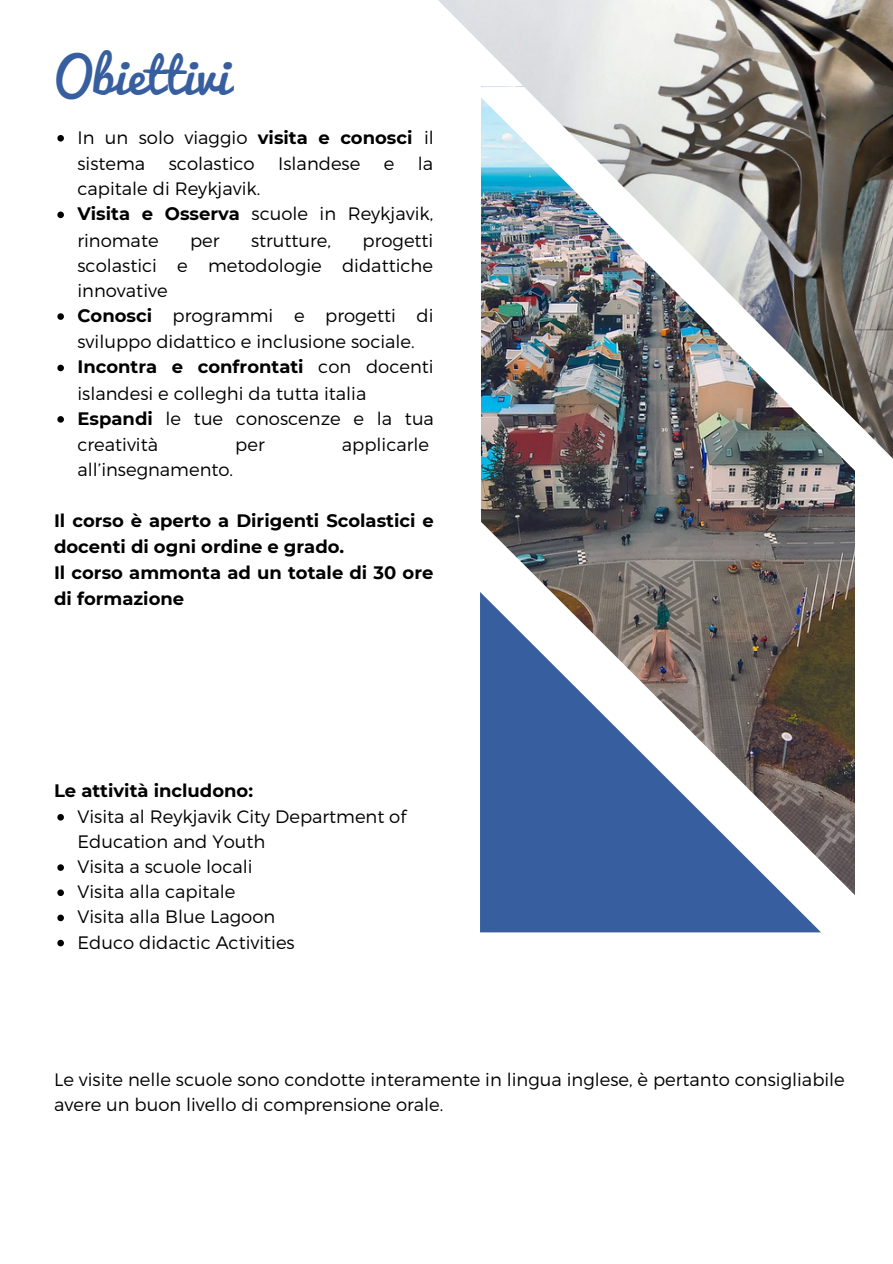
<style>
.page{position:relative;width:893px;height:1264px;background:#fff}
.page>*{position:absolute;margin:0;border:0;box-sizing:border-box;transform-origin:0 0}
.t1{font:48px "Pacifico";color:#375e9e}
.t2{font:300 18px/25.5px "Montserrat";color:#000}
.t3{font:700 18px/26.2px "Montserrat";color:#000}
.s1{font-weight:700}
</style>
<div class="page">
<svg style="left:57px;top:135px;width:7px;height:6px"></svg>
<svg style="left:57px;top:211px;width:7px;height:7px"></svg>
<svg style="left:57px;top:313px;width:7px;height:7px"></svg>
<svg style="left:57px;top:365px;width:7px;height:6px"></svg>
<svg style="left:57px;top:416px;width:7px;height:6px"></svg>
<svg style="left:507px;top:548px;width:348px;height:347px;background:#756e66"></svg>
<img style="left:438px;top:0;width:454px;height:548px">
<svg style="left:480px;top:592px;width:341px;height:340px;fill:#385e9e"></svg>
<svg style="left:57px;top:814px;width:7px;height:6px"></svg>
<svg style="left:57px;top:864px;width:7px;height:6px"></svg>
<svg style="left:57px;top:889px;width:7px;height:7px"></svg>
<svg style="left:57px;top:914px;width:7px;height:7px"></svg>
<svg style="left:57px;top:939px;width:7px;height:7px"></svg>
<h1 class="t1" style="left:54px;top:51px;width:177px">Obiettivi</h1>
<p class="t2" style="left:77px;top:123px;width:358px;line-height:26.2px">In un solo viaggio <span class="s1">visita e conosci</span> il sistema</p>
<p class="t2" style="left:169px;top:150px;width:87px">scolastico</p>
<p class="t2" style="left:278px;top:150px;width:84px">Islandese</p>
<p class="t2" style="left:384px;top:150px;width:12px">e</p>
<p class="t2" style="left:418px;top:150px;width:17px">la</p>
<p class="t2" style="left:77px;top:175px;width:357px">capitale di Reykjavik.<br><span class="s1">Visita e Osserva</span> scuole in Reykjavik, rinomate</p>
<p class="t2" style="left:77px;top:226px;width:358px;text-indent:285px">progetti scolastici e metodologie didattiche innovative<br><span class="s1">Conosci</span> programmi e progetti di sviluppo didattico e inclusione sociale.<br><span class="s1">Incontra e confrontati</span> con docenti islandesi e colleghi da tutta italia<br><span class="s1">Espandi</span> le tue conoscenze e la tua creatività</p>
<p class="t2" style="left:190px;top:226px;width:31px">per</p>
<p class="t2" style="left:251px;top:226px;width:81px">strutture,</p>
<p class="t2" style="left:235px;top:431px;width:31px">per</p>
<p class="t2" style="left:342px;top:431px;width:89px">applicarle</p>
<p class="t2" style="left:77px;top:456px;width:157px">all’insegnamento.</p>
<p class="t3" style="left:54px;top:507px;width:381px">Il corso è aperto a Dirigenti Scolastici e docenti di ogni ordine e grado.<br>Il corso ammonta ad un totale di 30 ore di formazione</p>
<p class="t3" style="left:54px;top:777px;width:200px">Le attività includono:</p>
<p class="t2" style="left:77px;top:802px;width:330px">Visita al Reykjavik City Department of<br>Education and Youth<br>Visita a scuole locali<br>Visita alla capitale<br>Visita alla Blue Lagoon<br>Educo didactic Activities</p>
<p class="t2" style="left:54px;top:1066px;width:792px">Le visite nelle scuole sono condotte interamente in lingua inglese, è pertanto consigliabile avere un buon livello di comprensione orale.</p>
</div>
